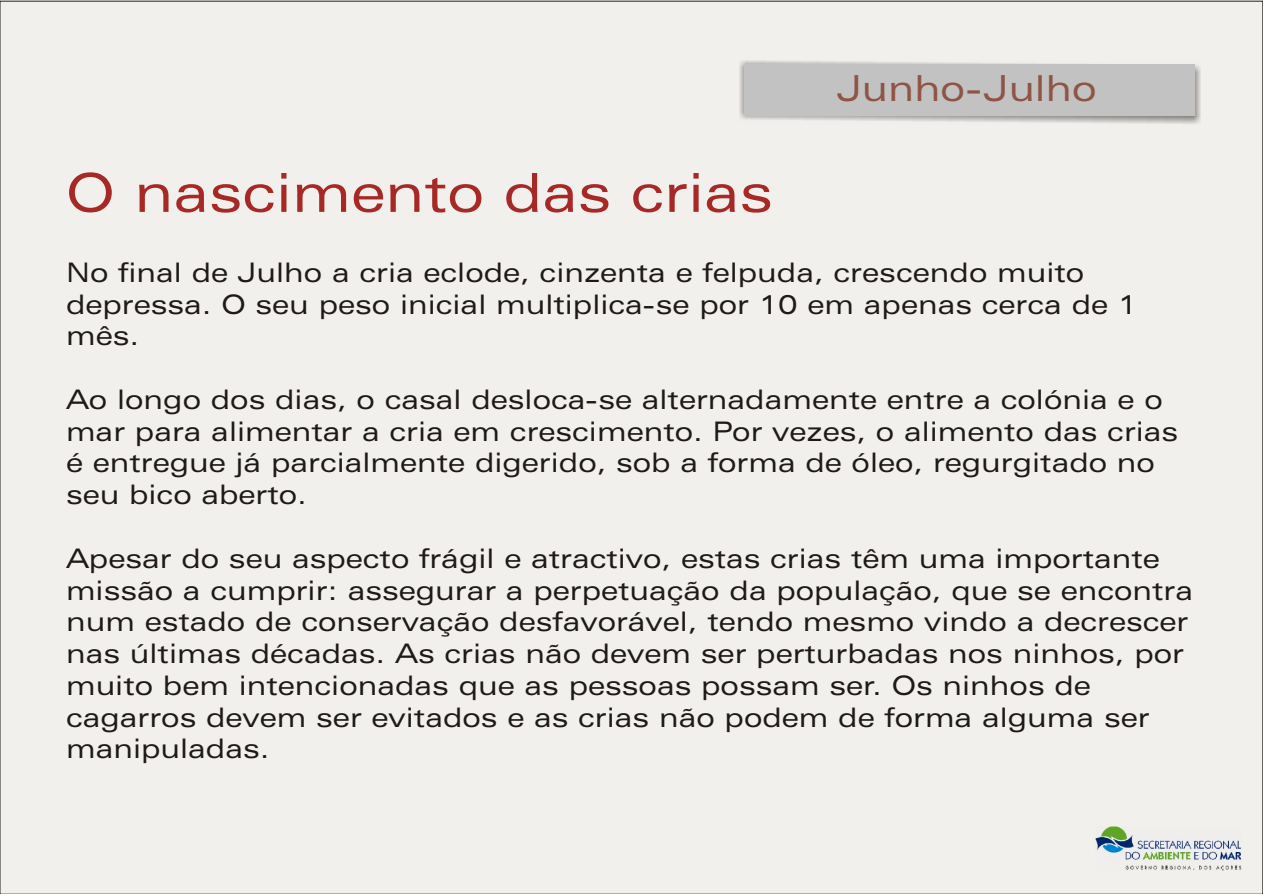
<style>
.page{position:relative;width:1263px;height:894px;background:#fff}
.page>*{position:absolute;margin:0;border:0;box-sizing:border-box;transform-origin:0 0}
.t1{font:54px "Zurich Ex BT";color:#a62926}
.t2{font:36px "Zurich Ex BT";color:#8f5445}
.t3{font:27px/31.8px "Zurich Ex BT";color:#1f1a17}
</style>
<div class="page">
<div style="left:0;top:1px;width:1263px;height:893px;background:#f2f0ed"></div>
<img style="left:740px;top:60px;width:461px;height:64px">
<div style="left:744px;top:64px;width:450px;height:52px;background:#c2c2c2"></div>
<img style="left:1096px;top:826px;width:146px;height:45px">
<h1 class="t1" style="left:66px;top:171px;width:708px">O nascimento das crias</h1>
<h2 class="t2" style="left:837px;top:73px;width:261px">Junho-Julho</h2>
<p class="t3" style="left:66px;top:259px;width:1073px">No final de Julho a cria eclode, cinzenta e felpuda, crescendo muito depressa. O seu peso inicial multiplica-se por 10 em apenas cerca de 1 mês.</p>
<p class="t3" style="left:66px;top:386px;width:1114px">Ao longo dos dias, o casal desloca-se alternadamente entre a colónia e o mar para alimentar a cria em crescimento. Por vezes, o alimento das crias é entregue já parcialmente digerido, sob a forma de óleo, regurgitado no seu bico aberto.</p>
<p class="t3" style="left:66px;top:545px;width:1129px">Apesar do seu aspecto frágil e atractivo, estas crias têm uma importante missão a cumprir: assegurar a perpetuação da população, que se encontra num estado de conservação desfavorável, tendo mesmo vindo a decrescer nas últimas décadas. As crias não devem ser perturbadas nos ninhos, por muito bem intencionadas que as pessoas possam ser. Os ninhos de cagarros devem ser evitados e as crias não podem de forma alguma ser manipuladas.</p>
</div>
